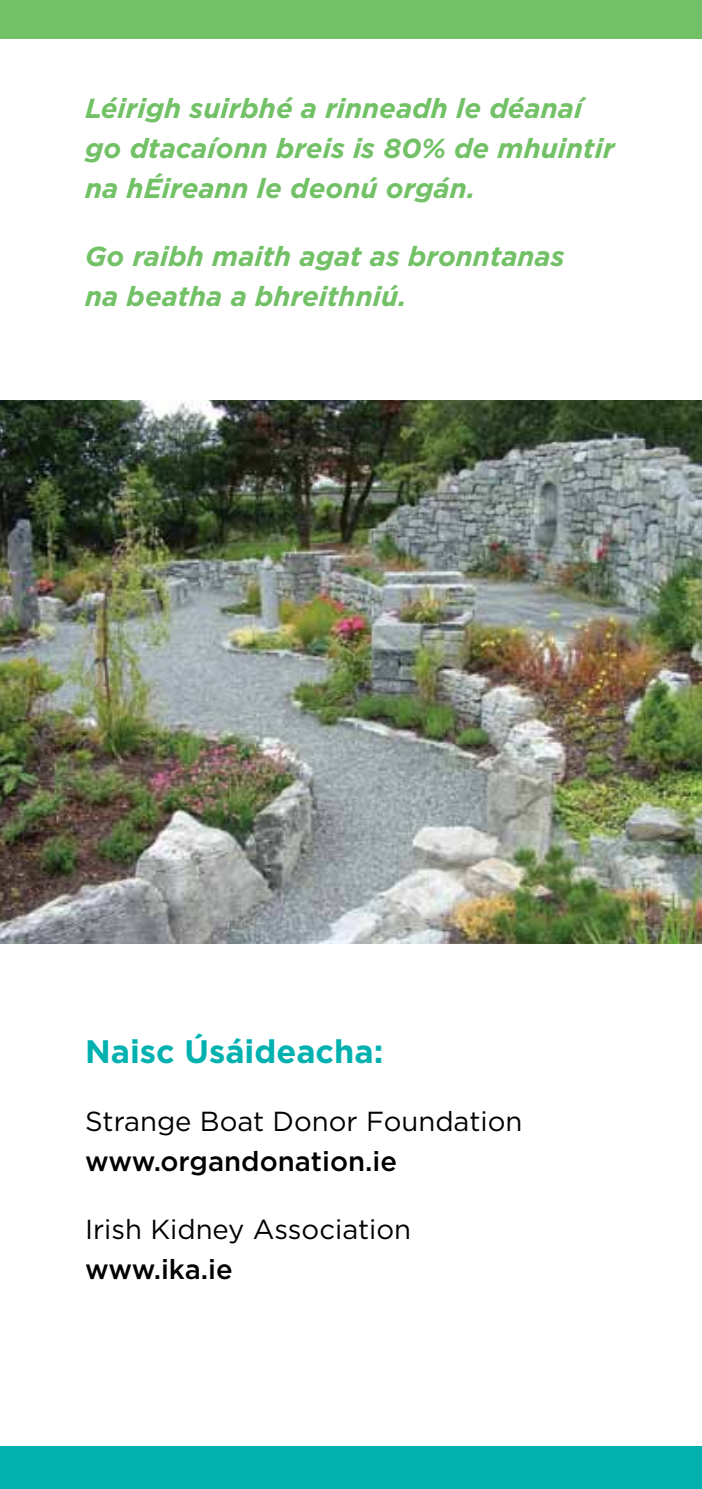
<style>
.page{position:relative;width:702px;height:1489px;background:#fff}
.page>*{position:absolute;margin:0;border:0;box-sizing:border-box;transform-origin:0 0}
.t1{font:700 32.5px "Gotham";color:#00b1b0}
.t2{font:italic 700 27.5px/40px "Gotham";color:#73c167}
.t3{font:27.5px "Gotham";color:#000}
.t4{font:500 27.5px "Gotham";color:#000}
</style>
<div class="page">
<div style="left:0;top:1446px;width:702px;height:42px;background:#00b1b0"></div>
<div style="left:0;top:0;width:702px;height:39px;background:#73c167"></div>
<img style="left:0;top:400px;width:702px;height:543px">
<p class="t2" style="left:85px;top:88px;width:531px">Léirigh suirbhé a rinneadh le déanaí go dtacaíonn breis is 80% de mhuintir na hÉireann le deonú orgán.</p>
<p class="t2" style="left:85px;top:236px;width:481px">Go raibh maith agat as bronntanas na beatha a bhreithniú.</p>
<p class="t1" style="left:85px;top:1031px;width:300px">Naisc Úsáideacha:</p>
<p class="t3" style="left:85px;top:1104px;width:439px">Strange Boat Donor Foundation</p>
<p class="t4" style="left:85px;top:1144px;width:313px">www.organdonation.ie</p>
<p class="t3" style="left:85px;top:1212px;width:327px">Irish Kidney Association</p>
<p class="t4" style="left:85px;top:1252px;width:149px">www.ika.ie</p>
</div>
